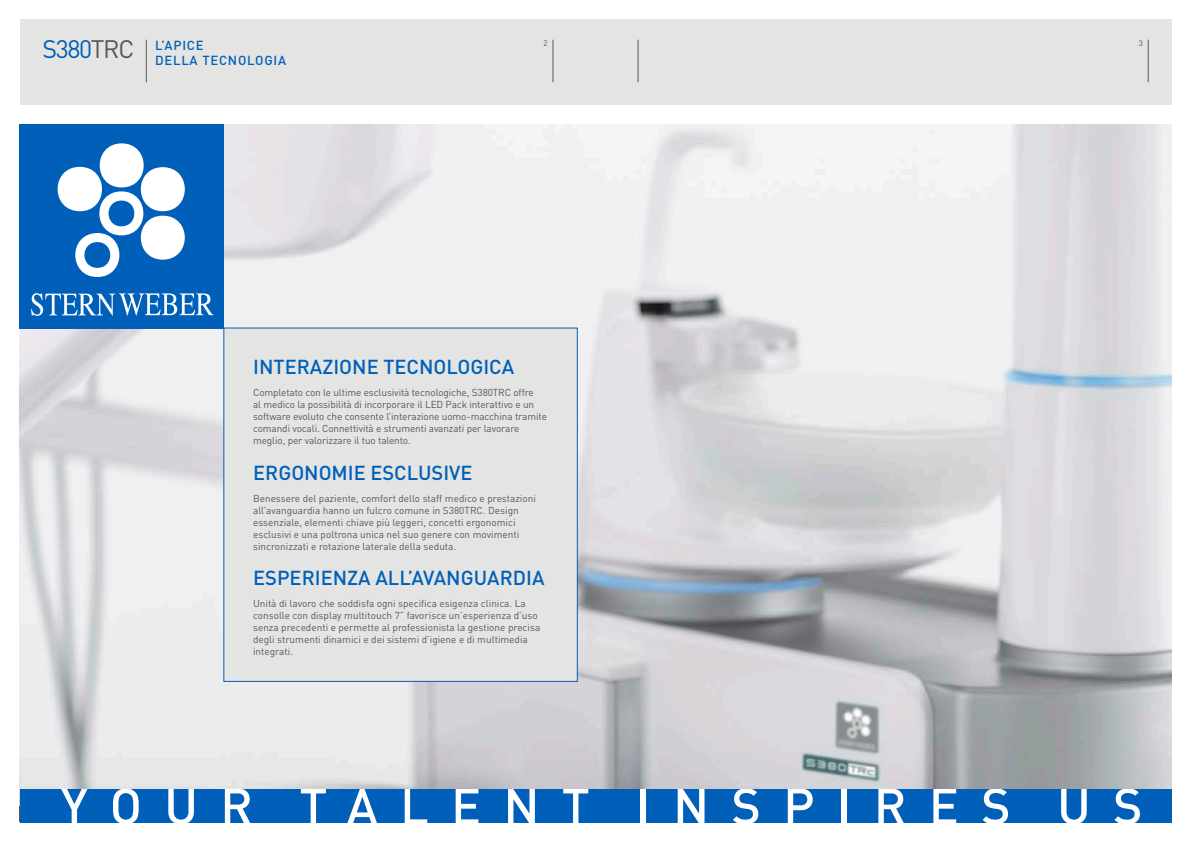
<style>
.page{position:relative;width:1191px;height:842px;background:#fff}
.page>*{position:absolute;margin:0;border:0;box-sizing:border-box;transform-origin:0 0}
.t1{font:500 50px "DIN Pro";letter-spacing:.445em;color:#fff}
.t2{font:500 20px "DIN Pro";color:#005fb9}
.t3{font:500 13px/15.6px "DIN Pro";letter-spacing:.06em;color:#005fb9}
.t4{font:10px/12px "DIN Pro";color:#575756}
.t5{font:8px "DIN Pro";color:#575756}
.s1{font-weight:400;font-size:25px}
.s2{font-weight:400;font-size:25px;color:#575756}
</style>
<div class="page">
<div style="left:20px;top:20px;width:1151px;height:85px;background:#e4e4e3"></div>
<hr style="left:553px;top:40px;width:1px;height:42px;background:#575756">
<hr style="left:1148px;top:40px;width:1px;height:42px;background:#575756">
<hr style="left:638px;top:40px;width:1px;height:42px;background:#575756">
<img style="left:20px;top:125px;width:1151px;height:664px">
<div style="left:20px;top:789px;width:1151px;height:33px;background:#005fb9"></div>
<div style="left:20px;top:125px;width:204px;height:204px;background:#005fb9"></div>
<svg style="left:31px;top:293px;width:182px;height:23px"></svg>
<svg style="left:57px;top:143px;width:128px;height:134px"></svg>
<div style="left:223px;top:327px;width:355px;height:355px;background:#e4e4e3;border:1px solid #005fb9"></div>
<hr style="left:146px;top:40px;width:1px;height:42px;background:#575756">
<h3 class="t3" style="left:155px;top:37px;width:133px;text-indent:-112px"><span class="s1">S380</span><span class="s2">TRC</span> L’APICE<br>DELLA TECNOLOGIA</h3>
<p class="t5" style="left:543px;top:37px;width:6px">2</p>
<p class="t5" style="left:1138px;top:37px;width:6px">3</p>
<h2 class="t2" style="left:253px;top:354px;width:262px">INTERAZIONE TECNOLOGICA</h2>
<p class="t4" style="left:253px;top:386px;width:295px">Completato con le ultime esclusività tecnologiche, S380TRC offre<br>al medico la possibilità di incorporare il LED Pack interattivo e un software evoluto che consente l’interazione uomo-macchina tramite comandi vocali. Connettività e strumenti avanzati per lavorare meglio, per valorizzare il tuo talento.</p>
<h2 class="t2" style="left:253px;top:459px;width:221px">ERGONOMIE ESCLUSIVE</h2>
<p class="t4" style="left:253px;top:492px;width:284px">Benessere del paziente, comfort dello staff medico e prestazioni all’avanguardia hanno un fulcro comune in S380TRC. Design essenziale, elementi chiave più leggeri, concetti ergonomici esclusivi e una poltrona unica nel suo genere con movimenti sincronizzati e rotazione laterale della seduta.</p>
<h2 class="t2" style="left:253px;top:564px;width:293px">ESPERIENZA ALL’AVANGUARDIA</h2>
<p class="t4" style="left:253px;top:597px;width:289px">Unità di lavoro che soddisfa ogni specifica esigenza clinica. La consolle con display multitouch 7” favorisce un’esperienza d’uso senza precedenti e permette al professionista la gestione precisa degli strumenti dinamici e dei sistemi d’igiene e di multimedia integrati.</p>
<h1 class="t1" style="left:61px;top:772px;width:1083px">YOUR TALENT INSPIRES US</h1>
</div>
